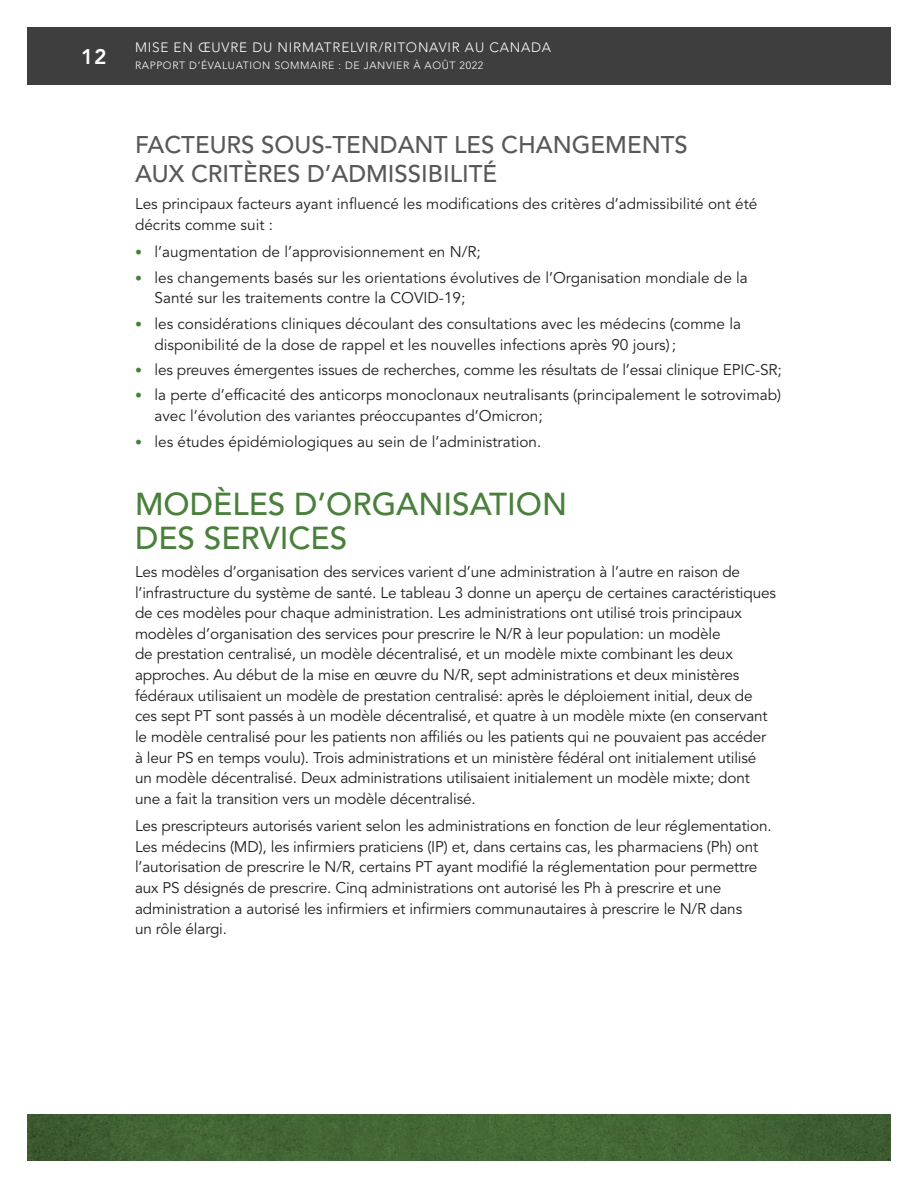
<style>
.page{position:relative;width:918px;height:1188px;background:#fff}
.page>*{position:absolute;margin:0;border:0;box-sizing:border-box;transform-origin:0 0}
.Heading_1{font:500 31.5px/34.5px "Avenir LT Std";color:#49803b}
.Heading_2_-_CAPS{font:500 24px/28.5px "Avenir LT Std";color:#57585a}
.t1{font:800 21px "Avenir LT Std";color:#fff}
.BODY{font:15.3px/20.7px "Avenir LT Std";letter-spacing:-.01em;color:#231f20}
.t2{font:300 13.5px "Avenir LT Std";letter-spacing:.06em;color:#fff}
.t3{font:300 10.5px "Avenir LT Std";letter-spacing:.06em;color:#fff}
.s1{font-size:13.8px;color:#49803b}
</style>
<div class="page">
<svg style="left:27px;top:1115px;width:864px;height:46px;background:#426433"></svg>
<div style="left:27px;top:27px;width:113px;height:57px;background:#3e3e3f"></div>
<div style="left:135px;top:27px;width:756px;height:57px;background:#3e3e3f"></div>
<h3 class="t1" style="left:81px;top:44px;width:27px">12</h3>
<p class="t2" style="left:135px;top:40px;width:418px">MISE EN ŒUVRE DU NIRMATRELVIR/RITONAVIR AU CANADA</p>
<p class="t3" style="left:135px;top:59px;width:350px">RAPPORT D’ÉVALUATION SOMMAIRE : DE JANVIER À AOÛT 2022</p>
<h2 class="Heading_2_-_CAPS" style="left:135px;top:131px;width:554px">FACTEURS SOUS-TENDANT LES CHANGEMENTS<br>AUX CRITÈRES D’ADMISSIBILITÉ</h2>
<p class="BODY" style="left:135px;top:194px;width:624px">Les principaux facteurs ayant influencé les modifications des critères d’admissibilité ont été décrits comme suit :</p>
<p class="BODY" style="left:135px;top:242px;width:347px"><span class="s1">•</span> l’augmentation de l’approvisionnement en N/R;</p>
<p class="BODY" style="left:154px;top:268px;width:595px;text-indent:-20px"><span class="s1">•</span> les changements basés sur les orientations évolutives de l’Organisation mondiale de la<br>Santé sur les traitements contre la COVID-19;</p>
<p class="BODY" style="left:154px;top:314px;width:588px;text-indent:-20px"><span class="s1">•</span> les considérations cliniques découlant des consultations avec les médecins (comme la disponibilité de la dose de rappel et les nouvelles infections après 90 jours);</p>
<p class="BODY" style="left:135px;top:360px;width:648px"><span class="s1">•</span> les preuves émergentes issues de recherches, comme les résultats de l’essai clinique EPIC-SR;</p>
<p class="BODY" style="left:154px;top:385px;width:628px;text-indent:-20px"><span class="s1">•</span> la perte d’efficacité des anticorps monoclonaux neutralisants (principalement le sotrovimab) avec l’évolution des variantes préoccupantes d’Omicron;</p>
<p class="BODY" style="left:135px;top:431px;width:408px"><span class="s1">•</span> les études épidémiologiques au sein de l’administration.</p>
<h1 class="Heading_1" style="left:135px;top:487px;width:434px">MODÈLES D’ORGANISATION<br>DES SERVICES</h1>
<p class="BODY" style="left:135px;top:562px;width:643px">Les modèles d’organisation des services varient d’une administration à l’autre en raison de l’infrastructure du système de santé. Le tableau 3 donne un aperçu de certaines caractéristiques de ces modèles pour chaque administration. Les administrations ont utilisé trois principaux modèles d’organisation des services pour prescrire le N/R à leur population: un modèle<br>de prestation centralisé, un modèle décentralisé, et un modèle mixte combinant les deux approches. Au début de la mise en œuvre du N/R, sept administrations et deux ministères fédéraux utilisaient un modèle de prestation centralisé: après le déploiement initial, deux de ces sept PT sont passés à un modèle décentralisé, et quatre à un modèle mixte (en conservant le modèle centralisé pour les patients non affiliés ou les patients qui ne pouvaient pas accéder à leur PS en temps voulu). Trois administrations et un ministère fédéral ont initialement utilisé un modèle décentralisé. Deux administrations utilisaient initialement un modèle mixte; dont une a fait la transition vers un modèle décentralisé.</p>
<p class="BODY" style="left:135px;top:816px;width:638px">Les prescripteurs autorisés varient selon les administrations en fonction de leur réglementation.<br>Les médecins (MD), les infirmiers praticiens (IP) et, dans certains cas, les pharmaciens (Ph) ont l’autorisation de prescrire le N/R, certains PT ayant modifié la réglementation pour permettre aux PS désignés de prescrire. Cinq administrations ont autorisé les Ph à prescrire et une administration a autorisé les infirmiers et infirmiers communautaires à prescrire le N/R dans<br>un rôle élargi.</p>
</div>
